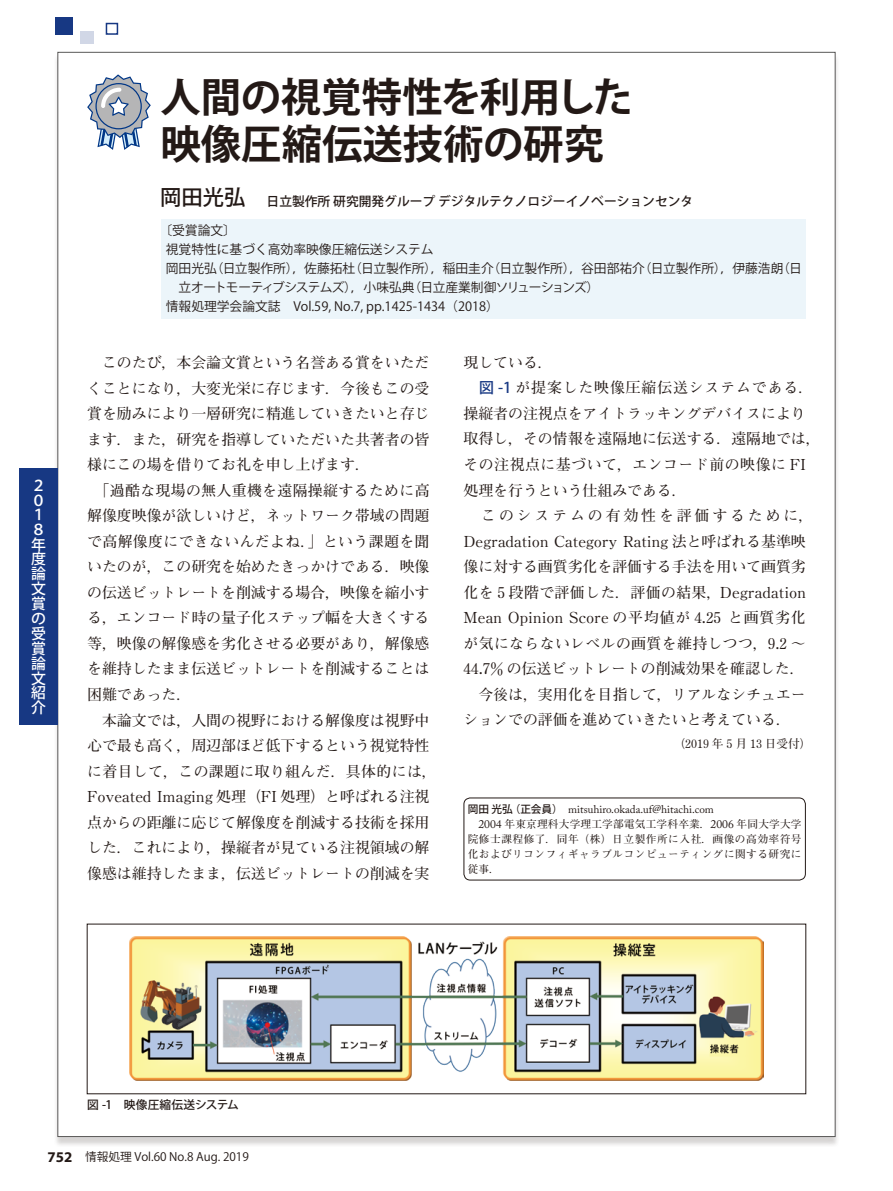
<style>
.page{position:relative;width:893px;height:1191px;background:#fff}
.page>*{position:absolute;margin:0;border:0;box-sizing:border-box;transform-origin:0 0}
.t1{font:700 40.35px/46.8px "Koz Go Pro";color:#231916}
.t2{font:700 14.85px/25.5px "Futo Min A101 Pro";color:#231916}
.t3{font:14.85px "M Ma Century";letter-spacing:.025em;color:#231916}
.t4{font:700 14.85px "Futo Min A101 Pro";letter-spacing:.035em;color:#231916}
.t5{font:700 14.85px "Futo Min A101 Pro";letter-spacing:.06em;color:#231916}
.t6{font:700 14.85px "Futo Min A101 Pro";letter-spacing:.195em;color:#231916}
.t7{font:500 14.85px/14.9px "Koz Go Pro";color:#fff}
.t8{font:12.75px "Koz Go Pro";color:#231916}
.t9{font:500 12.75px "Koz Go Pro";color:#231916}
.t10{font:12.75px "Koz Go Pro";letter-spacing:-.05em;color:#231916}
.t11{font:11.7px "Koz Go Pro";color:#231916}
.t12{font:700 11.7px "Futo Min A101 Pro";color:#231916}
.t13{font:500 11.7px "Koz Go Std";letter-spacing:.015em;color:#231916}
.t14{font:11.1px "Adobe Caslon Pro";color:#231916}
.t15{font:700 10.65px/14.9px "Futo Min A101 Pro";letter-spacing:.05em;color:#231916;text-align:justify}
.s1{font-size:21.3px}
.s2{font-family:"Futo Min A101 Pro";font-weight:700}
.s3{font-family:"Koz Go Pro";font-weight:500;color:#173883}
.s4{font-family:"M Ma Century";font-weight:400}
.s5{font-family:"M Ma Century";font-weight:400;font-size:15.15px}
.s6{font-size:15.15px}
.s7{font-family:"M Ma Century";font-weight:400;font-size:12px}
.s8{font-family:"Koz Go Pro";font-weight:500;font-size:10.65px}
.s9{font-family:"Adobe Caslon Pro";font-weight:400;font-size:11.7px}
.s10{font-family:"Myriad Pro";font-weight:700;font-size:14.85px}
</style>
<div class="page">
<div style="left:53px;top:53px;width:787px;height:1094px;background:#231916;opacity:.19"></div>
<div style="left:58px;top:52px;width:777px;height:1084px;background:#fff"></div>
<div style="left:20px;top:468px;width:38px;height:257px;background:#173883"></div>
<div style="left:56px;top:17px;width:17px;height:17px;background:#173883"></div>
<div style="left:80px;top:31px;width:13px;height:13px;background:#d1d7e6"></div>
<div style="left:106px;top:23px;width:12px;height:12px;border:2px solid #173883"></div>
<div style="left:162px;top:219px;width:644px;height:99px;background:#ecf5fa"></div>
<svg style="left:87px;top:74px;width:64px;height:76px"></svg>
<div style="left:463px;top:797px;width:343px;height:83px;border:1px solid #231916;border-radius:6px"></div>
<img style="left:129px;top:937px;width:635px;height:144px">
<p class="t7" style="left:31px;top:478px;width:16px">２<br>０<br>１<br>８年度論文賞の受賞論文紹介</p>
<h1 class="t1" style="left:161px;top:76px;width:474px">人間の視覚特性を利用した映像圧縮伝送技術の研究</h1>
<p class="t9" style="left:160px;top:193px;width:534px"><span class="s1">岡田光弘　</span>日立製作所 研究開発グループ デジタルテクノロジーイノベーションセンタ</p>
<p class="t8" style="left:159px;top:222px;width:84px">〔受賞論文〕　</p>
<p class="t8" style="left:166px;top:241px;width:269px">視覚特性に基づく高効率映像圧縮伝送システム</p>
<p class="t8" style="left:166px;top:260px;width:638px">岡田光弘（日立製作所），佐藤拓杜（日立製作所），稲田圭介（日立製作所），谷田部祐介（日立製作所），伊藤浩朗（日</p>
<p class="t10" style="left:179px;top:279px;width:422px">立オートモーティブシステムズ），小味弘典（日立産業制御ソリューションズ）</p>
<p class="t8" style="left:166px;top:298px;width:335px">情報処理学会論文誌　Vol.59, No.7, pp.1425-1434（2018）</p>
<p class="t2" style="left:87px;top:348px;width:351px">　このたび，本会論文賞という名誉ある賞をいただくことになり，大変光栄に存じます．今後もこの受賞を励みにより一層研究に精進していきたいと存じます．また，研究を指導していただいた共著者の皆様にこの場を借りてお礼を申し上げます．<br>　「過酷な現場の無人重機を遠隔操縦するために高解像度映像が欲しいけど，ネットワーク帯域の問題で高解像度にできないんだよね．」という課題を聞いたのが，この研究を始めたきっかけである．映像の伝送ビットレートを削減する場合，映像を縮小する，エンコード時の量子化ステップ幅を大きくする等，映像の解像感を劣化させる必要があり，解像感を維持したまま伝送ビットレートを削減することは困難であった．<br>　本論文では，人間の視野における解像度は視野中心で最も高く，周辺部ほど低下するという視覚特性に着目して，この課題に取り組んだ．具体的には，</p>
<p class="t3" style="left:87px;top:789px;width:344px">Foveated Imaging <span class="s2">処理（</span>FI <span class="s2">処理）と呼ばれる注視</span></p>
<p class="t2" style="left:87px;top:807px;width:344px;text-align:justify">点からの距離に応じて解像度を削減する技術を採用した．これにより，操縦者が見ている注視領域の解像感は維持したまま，伝送ビットレートの削減を実</p>
<p class="t2" style="left:463px;top:348px;width:91px">現している．</p>
<p class="t5" style="left:479px;top:376px;width:335px"><span class="s3">図 -1</span> が提案した映像圧縮伝送システムである．</p>
<p class="t2" style="left:463px;top:399px;width:344px">操縦者の注視点をアイトラッキングデバイスにより</p>
<p class="t2" style="left:463px;top:424px;width:359px">取得し，その情報を遠隔地に伝送する．遠隔地では，</p>
<p class="t4" style="left:463px;top:453px;width:344px">その注視点に基づいて，エンコード前の映像に <span class="s4">FI</span></p>
<p class="t2" style="left:463px;top:475px;width:225px">処理を行うという仕組みである．</p>
<p class="t6" style="left:463px;top:504px;width:351px">　このシステムの有効性を評価するために，</p>
<p class="t3" style="left:463px;top:534px;width:344px">Degradation Category Rating <span class="s2">法と呼ばれる基準映</span></p>
<p class="t2" style="left:463px;top:552px;width:344px">像に対する画質劣化を評価する手法を用いて画質劣化を <span class="s5">5</span> 段階で評価した．評価の結果，<span class="s4">Degradation</span></p>
<p class="t3" style="left:463px;top:610px;width:344px">Mean Opinion Score <span class="s2">の平均値が</span> <span class="s6">4</span>.<span class="s6">25</span> <span class="s2">と画質劣化</span></p>
<p class="t2" style="left:463px;top:628px;width:344px;text-align:justify">が気にならないレベルの画質を維持しつつ，<span class="s5">9</span><span class="s4">.</span><span class="s5">2</span> ～<span class="s5">44</span><span class="s4">.</span><span class="s5">7</span><span class="s4">%</span> の伝送ビットレートの削減効果を確認した．　今後は，実用化を目指して，リアルなシチュエーションでの評価を進めていきたいと考えている．</p>
<p class="t12" style="left:673px;top:734px;width:140px">（<span class="s7">2019</span> 年 <span class="s7">5</span> 月 <span class="s7">13</span> 日受付）</p>
<p class="t14" style="left:468px;top:803px;width:248px"><span class="s8">岡田 光弘 （正会員）</span> mitsuhiro.okada.uf@hitachi.com</p>
<p class="t15" style="left:468px;top:815px;width:335px;text-indent:11px"><span class="s9">2004</span> 年東京理科大学理工学部電気工学科卒業．<span class="s9">2006</span> 年同大学大学院修士課程修了．同年（株）日立製作所に入社．画像の高効率符号化およびリコンフィギャラブルコンピューティングに関する研究に従事．</p>
<p class="t13" style="left:87px;top:1097px;width:153px">図 -1　映像圧縮伝送システム</p>
<p class="t11" style="left:48px;top:1149px;width:203px"><span class="s10">752</span> 情報処理 Vol.60 No.8 Aug. 2019</p>
</div>
